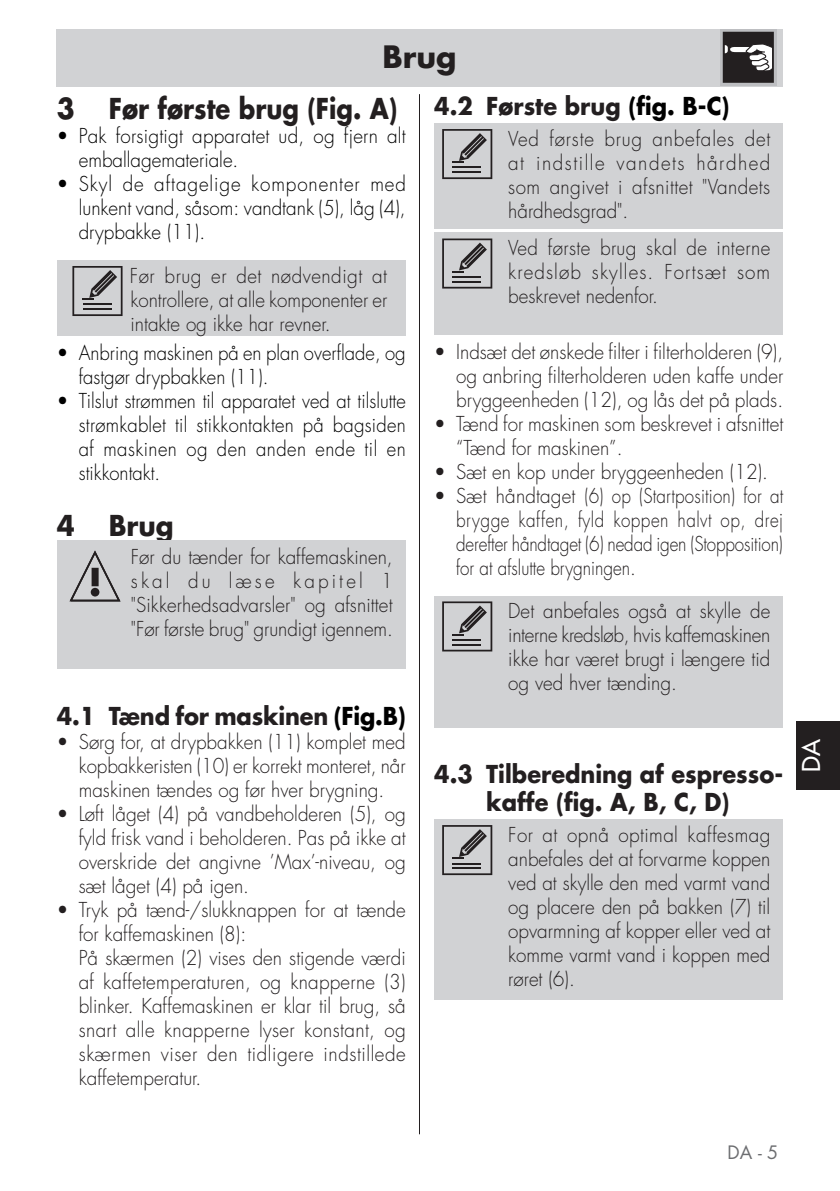
<style>
.page{position:relative;width:840px;height:1191px;background:#fff}
.page>*{position:absolute;margin:0;border:0;box-sizing:border-box;transform-origin:0 0}
.Testo{font:700 30px "Futura Std";color:#231f20}
.testo_tab{font:700 28px "Futura Std";color:#231f20;scale:.94 1}
.testo_tab-2{font:700 24px/28px "Futura Std";color:#231f20;text-align:center;scale:.94 1}
.t1{font:500 24px "Futura Std";color:#fff}
.testo_tab-3{font:300 20px/24px "Futura Std";color:#231f20;text-align:justify;scale:.94 1}
.testo_tab-4{font:300 20px/24px "Futura Std";color:#000;scale:.94 1}
.t2{font:18px "Futura Std";color:#6c6d70}
.s1{color:#000}
</style>
<div class="page">
<hr style="left:419px;top:94px;width:1px;height:1040px;background:#231f20">
<div style="left:57px;top:29px;width:725px;height:58px;background:#d1d2d4"></div>
<div style="left:795px;top:721px;width:44px;height:68px;background:#231f20"></div>
<div style="left:57px;top:260px;width:348px;height:76px;background:#d1d2d4"></div>
<svg style="left:72px;top:266px;width:50px;height:50px"></svg>
<div style="left:57px;top:540px;width:348px;height:129px;background:#d1d2d4"></div>
<svg style="left:69px;top:550px;width:51px;height:51px"></svg>
<div style="left:434px;top:123px;width:348px;height:106px;background:#d1d2d4"></div>
<svg style="left:442px;top:129px;width:50px;height:50px"></svg>
<div style="left:434px;top:233px;width:348px;height:102px;background:#d1d2d4"></div>
<svg style="left:442px;top:238px;width:50px;height:50px"></svg>
<div style="left:434px;top:596px;width:348px;height:131px;background:#d1d2d4"></div>
<svg style="left:442px;top:601px;width:50px;height:50px"></svg>
<div style="left:434px;top:819px;width:348px;height:180px;background:#d1d2d4"></div>
<svg style="left:442px;top:825px;width:50px;height:50px"></svg>
<svg style="left:720px;top:29px;width:56px;height:57px"></svg>
<svg style="left:722px;top:32px;width:51px;height:51px;background:#504d4e"></svg>
<p class="Testo" style="left:382px;top:36px;width:75px">Brug</p>
<p class="testo_tab" style="left:57px;top:89px;width:364px">3 Før første brug (Fig. A)</p>
<p class="testo_tab-4" style="left:79px;top:124px;width:349px;text-indent:-22px">• Pak forsigtigt apparatet ud, og fjern alt emballagemateriale.</p>
<p class="testo_tab-4" style="left:79px;top:172px;width:349px;text-align:justify;text-indent:-22px">• Skyl de aftagelige komponenter med lunkent vand, såsom: vandtank (5), låg (4), drypbakke (11).</p>
<p class="testo_tab-3" style="left:130px;top:264px;width:275px">Før brug er det nødvendigt at kontrollere, at alle komponenter er intakte og ikke har revner.</p>
<p class="testo_tab-4" style="left:79px;top:341px;width:349px;text-indent:-22px">• Anbring maskinen på en plan overflade, og fastgør drypbakken (11).</p>
<p class="testo_tab-4" style="left:79px;top:389px;width:349px;text-align:justify;text-indent:-22px">• Tilslut strømmen til apparatet ved at tilslutte strømkablet til stikkontakten på bagsiden af maskinen og den anden ende til en stikkontakt.</p>
<p class="testo_tab" style="left:57px;top:507px;width:126px">4 Brug</p>
<p class="testo_tab-3" style="left:131px;top:545px;width:280px">Før du tænder for kaffemaskinen, skal du læse kapitel 1 "Sikkerhedsadvarsler" og afsnittet "Før første brug" grundigt igennem.</p>
<p class="testo_tab-2" style="left:57px;top:702px;width:372px">4.1 Tænd for maskinen <span class="s1">(Fig.B)</span></p>
<p class="testo_tab-3" style="left:79px;top:730px;width:349px;text-indent:-22px">• Sørg for, at drypbakken (11) komplet med kopbakkeristen (10) er korrekt monteret, når maskinen tændes og før hver brygning.</p>
<p class="testo_tab-3" style="left:79px;top:802px;width:349px;text-indent:-22px">• Løft låget (4) på vandbeholderen (5), og fyld frisk vand i beholderen. Pas på ikke at overskride det angivne ’Max’-niveau, og sæt låget (4) på igen.</p>
<p class="testo_tab-3" style="left:79px;top:898px;width:349px;text-indent:-22px">• Tryk på tænd-/slukknappen for at tænde for kaffemaskinen (8):</p>
<p class="testo_tab-3" style="left:79px;top:946px;width:349px">På skærmen (2) vises den stigende værdi af kaffetemperaturen, og knapperne (3) blinker. Kaffemaskinen er klar til brug, så snart alle knapperne lyser konstant, og skærmen viser den tidligere indstillede kaffetemperatur.</p>
<p class="testo_tab-2" style="left:434px;top:92px;width:315px">4.2 Første brug <span class="s1">(fig. B-C)</span></p>
<p class="testo_tab-3" style="left:508px;top:127px;width:280px">Ved første brug anbefales det at indstille vandets hårdhed som angivet i afsnittet "Vandets hårdhedsgrad".</p>
<p class="testo_tab-3" style="left:508px;top:236px;width:280px">Ved første brug skal de interne kredsløb skylles. Fortsæt som beskrevet nedenfor.</p>
<p class="testo_tab-3" style="left:456px;top:340px;width:349px;text-indent:-22px">• Indsæt det ønskede filter i filterholderen (9), og anbring filterholderen uden kaffe under bryggeenheden (12), og lås det på plads.</p>
<p class="testo_tab-3" style="left:456px;top:412px;width:349px;text-indent:-22px">• Tænd for maskinen som beskrevet i afsnittet “Tænd for maskinen”.</p>
<p class="testo_tab-3" style="left:434px;top:460px;width:356px">• Sæt en kop under bryggeenheden (12).</p>
<p class="testo_tab-3" style="left:456px;top:484px;width:349px;text-indent:-22px">• Sæt håndtaget (6) op (Startposition) for at brygge kaffen, fyld koppen halvt op, drej derefter håndtaget (6) nedad igen (Stopposition) for at afslutte brygningen.</p>
<p class="testo_tab-3" style="left:508px;top:599px;width:280px">Det anbefales også at skylle de interne kredsløb, hvis kaffemaskinen ikke har været brugt i længere tid og ved hver tænding.</p>
<p class="testo_tab-2" style="left:434px;top:760px;width:372px">4.3 Tilberedning af espresso&shy;kaffe (fig. A, B, C, D)</p>
<p class="testo_tab-3" style="left:508px;top:823px;width:280px">For at opnå optimal kaffesmag anbefales det at forvarme koppen ved at skylle den med varmt vand og placere den på bakken (7) til opvarmning af kopper eller ved at komme varmt vand i koppen med røret (6).</p>
<p class="t1" style="left:795px;top:772px;width:35px;rotate:-90deg">DA</p>
<p class="t2" style="left:727px;top:1140px;width:52px">DA - 5</p>
</div>
